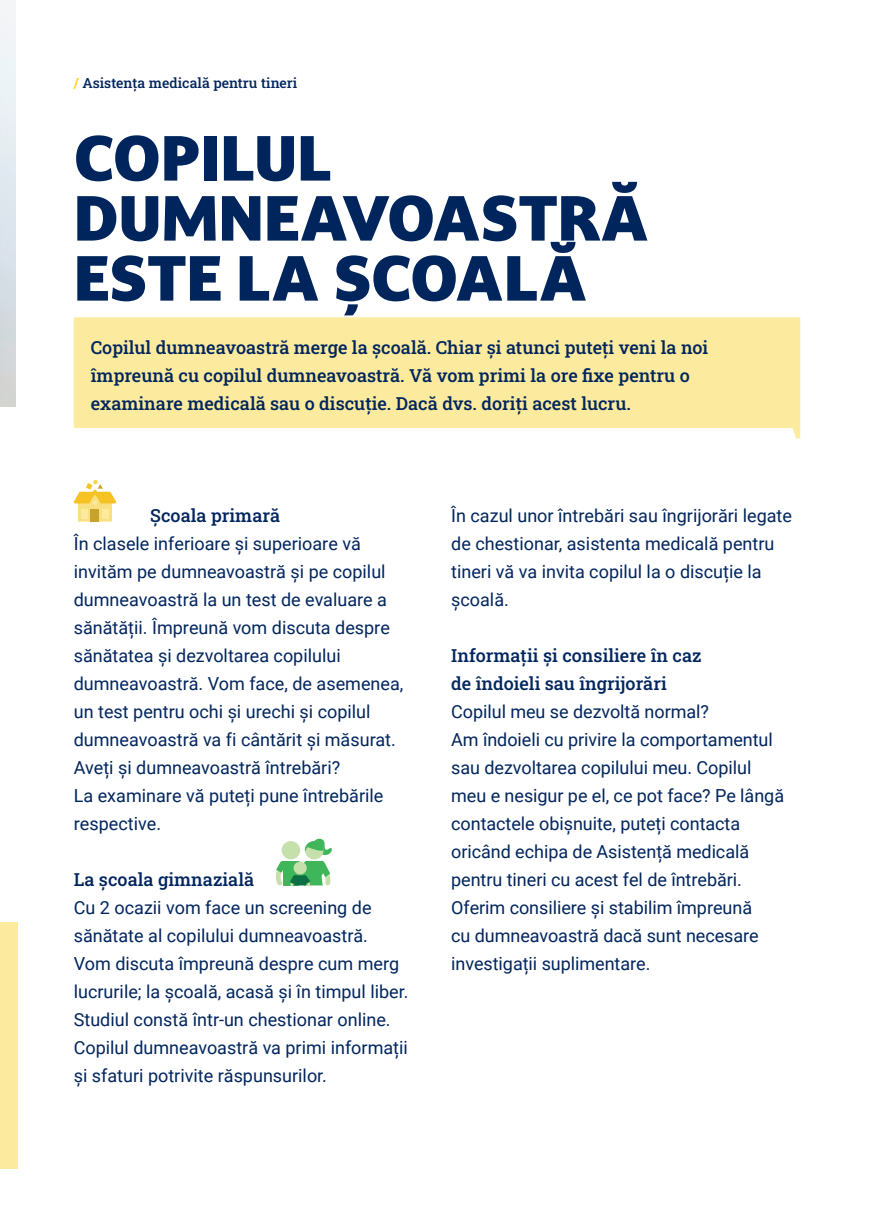
<style>
.page{position:relative;width:874px;height:1225px;background:#fff}
.page>*{position:absolute;margin:0;border:0;box-sizing:border-box;transform-origin:0 0}
.t1{font:900 60px/60px "Darkmode Darkmode Off";color:#00255d}
.t2{font:18px/28px "Roboto";color:#00255d}
.t3{font:500 18px/28px "Roboto Slab";color:#00255d}
.t4{font:500 14px "Roboto Slab";color:#00255d}
.s1{font-weight:700;color:#fece08}
</style>
<div class="page">
<div style="left:0;top:922px;width:17px;height:246px;background:#fcea9e"></div>
<svg style="left:275px;top:838px;width:57px;height:49px"></svg>
<div style="left:313px;top:867px;width:10px;height:9px;background:#3eb659;border-radius:50%"></div>
<svg style="left:73px;top:479px;width:43px;height:42px"></svg>
<div style="left:81px;top:509px;width:6px;height:10px;background:#fcea9e"></div>
<div style="left:102px;top:509px;width:6px;height:10px;background:#fcea9e"></div>
<div style="left:91px;top:509px;width:8px;height:12px;background:#c8a329"></div>
<svg style="left:74px;top:317px;width:725px;height:121px;background:#fceba6"></svg>
<p class="t4" style="left:74px;top:74px;width:225px"><span class="s1">/</span> Asistența medicală pentru tineri</p>
<h1 class="t1" style="left:74px;top:127px;width:576px">COPILUL<br>DUMNEAVOASTRĂ<br>ESTE LA ȘCOALĂ</h1>
<p class="t3" style="left:91px;top:333px;width:618px">Copilul dumneavoastră merge la școală. Chiar și atunci puteți veni la noi împreună cu copilul dumneavoastră. Vă vom primi la ore fixe pentru o examinare medicală sau o discuție. Dacă dvs. doriți acest lucru.</p>
<p class="t3" style="left:150px;top:501px;width:131px">Școala primară</p>
<p class="t2" style="left:74px;top:529px;width:331px">În clasele inferioare și superioare vă invităm pe dumneavoastră și pe copilul dumneavoastră la un test de evaluare a sănătății. Împreună vom discuta despre sănătatea și dezvoltarea copilului dumneavoastră. Vom face, de asemenea, un test pentru ochi și urechi și copilul dumneavoastră va fi cântărit și măsurat.<br>Aveți și dumneavoastră întrebări?<br>La examinare vă puteți pune întrebările respective.</p>
<p class="t3" style="left:74px;top:865px;width:182px">La școala gimnazială</p>
<p class="t2" style="left:74px;top:893px;width:336px">Cu 2 ocazii vom face un screening de sănătate al copilului dumneavoastră.<br>Vom discuta împreună despre cum merg lucrurile; la școală, acasă și în timpul liber.<br>Studiul constă într-un chestionar online.<br>Copilul dumneavoastră va primi informații și sfaturi potrivite răspunsurilor.</p>
<p class="t2" style="left:451px;top:501px;width:342px">În cazul unor întrebări sau îngrijorări legate de chestionar, asistenta medicală pentru tineri vă va invita copilul la o discuție la școală.</p>
<p class="t3" style="left:451px;top:641px;width:252px">Informații și consiliere în caz de îndoieli sau îngrijorări</p>
<p class="t2" style="left:451px;top:697px;width:334px">Copilul meu se dezvoltă normal?<br>Am îndoieli cu privire la comportamentul sau dezvoltarea copilului meu. Copilul meu e nesigur pe el, ce pot face? Pe lângă contactele obișnuite, puteți contacta oricând echipa de Asistență medicală pentru tineri cu acest fel de întrebări.<br>Oferim consiliere și stabilim împreună<br>cu dumneavoastră dacă sunt necesare investigații suplimentare.</p>
</div>
